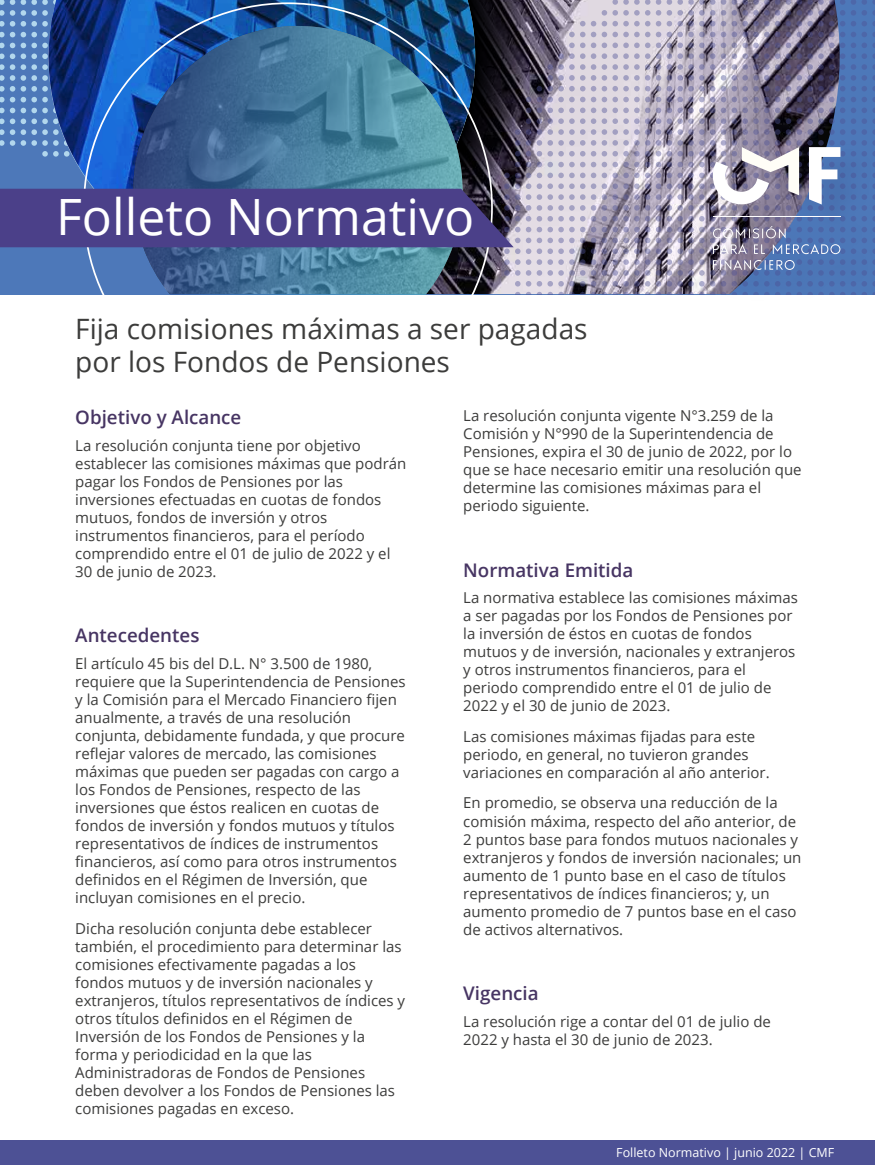
<style>
.page{position:relative;width:875px;height:1165px;background:#fff}
.page>*{position:absolute;margin:0;border:0;box-sizing:border-box;transform-origin:0 0}
.t1{font:50px "Open Sans";color:#fff}
.t2{font:28px/33.6px "Open Sans";color:#3c3c3b}
.t3{font:600 18.75px "Open Sans";color:#473563}
.t4{font:15px/18px "Open Sans";color:#3c3c3b}
.t5{font:12.5px "Open Sans";color:#fff}
</style>
<div class="page">
<svg style="left:0;top:0;width:49px;height:157px;background:#628cc4"></svg>
<svg style="left:504px;top:0;width:371px;height:294px;background:#9c98ad"></svg>
<svg style="left:49px;top:0;width:426px;height:270px;background:#24478c"></svg>
<img style="left:83px;top:2px;width:410px;height:292px">
<svg style="left:133px;top:26px;width:330px;height:268px;background:#3f7299"></svg>
<div style="left:0;top:189px;width:514px;height:58px;background:#4b4089"></div>
<img style="left:707px;top:141px;width:168px;height:154px">
<svg style="left:713px;top:226px;width:73px;height:12px"></svg>
<svg style="left:713px;top:244px;width:34px;height:10px"></svg>
<svg style="left:754px;top:244px;width:11px;height:10px"></svg>
<svg style="left:773px;top:244px;width:67px;height:10px"></svg>
<svg style="left:713px;top:260px;width:82px;height:10px"></svg>
<hr style="left:713px;top:216px;width:127px;height:1px;background:#fff">
<svg style="left:713px;top:147px;width:86px;height:57px"></svg>
<svg style="left:809px;top:147px;width:31px;height:57px"></svg>
<div style="left:0;top:1140px;width:875px;height:24px;background:#4d5195"></div>
<h1 class="t1" style="left:56px;top:182px;width:420px">Folleto Normativo</h1>
<h2 class="t2" style="left:75px;top:311px;width:514px">Fija comisiones máximas a ser pagadas por los Fondos de Pensiones</h2>
<p class="t4" style="left:463px;top:406px;width:340px">La resolución conjunta vigente N°3.259 de la Comisión y N°990 de la Superintendencia de Pensiones, expira el 30 de junio de 2022, por lo que se hace necesario emitir una resolución que determine las comisiones máximas para el periodo siguiente.</p>
<p class="t3" style="left:75px;top:404px;width:168px">Objetivo y Alcance</p>
<p class="t4" style="left:75px;top:435px;width:333px">La resolución conjunta tiene por objetivo establecer las comisiones máximas que podrán pagar los Fondos de Pensiones por las inversiones efectuadas en cuotas de fondos mutuos, fondos de inversión y otros instrumentos financieros, para el período comprendido entre el 01 de julio de 2022 y el 30 de junio de 2023.</p>
<p class="t3" style="left:463px;top:556px;width:172px">Normativa Emitida</p>
<p class="t4" style="left:463px;top:588px;width:336px">La normativa establece las comisiones máximas a ser pagadas por los Fondos de Pensiones por la inversión de éstos en cuotas de fondos mutuos y de inversión, nacionales y extranjeros y otros instrumentos financieros, para el periodo comprendido entre el 01 de julio de 2022 y el 30 de junio de 2023.</p>
<p class="t4" style="left:463px;top:727px;width:308px">Las comisiones máximas fijadas para este periodo, en general, no tuvieron grandes variaciones en comparación al año anterior.</p>
<p class="t4" style="left:463px;top:793px;width:340px">En promedio, se observa una reducción de la comisión máxima, respecto del año anterior, de 2 puntos base para fondos mutuos nacionales y extranjeros y fondos de inversión nacionales; un aumento de 1 punto base en el caso de títulos representativos de índices financieros; y, un aumento promedio de 7 puntos base en el caso de activos alternativos.</p>
<p class="t3" style="left:75px;top:622px;width:126px">Antecedentes</p>
<p class="t4" style="left:75px;top:654px;width:332px">El artículo 45 bis del D.L. N° 3.500 de 1980, requiere que la Superintendencia de Pensiones y la Comisión para el Mercado Financiero fijen anualmente, a través de una resolución conjunta, debidamente fundada, y que procure reflejar valores de mercado, las comisiones máximas que pueden ser pagadas con cargo a los Fondos de Pensiones, respecto de las inversiones que éstos realicen en cuotas de fondos de inversión y fondos mutuos y títulos representativos de índices de instrumentos financieros, así como para otros instrumentos definidos en el Régimen de Inversión, que incluyan comisiones en el precio.</p>
<p class="t4" style="left:75px;top:918px;width:331px">Dicha resolución conjunta debe establecer también, el procedimiento para determinar las comisiones efectivamente pagadas a los fondos mutuos y de inversión nacionales y extranjeros, títulos representativos de índices y otros títulos definidos en el Régimen de Inversión de los Fondos de Pensiones y la forma y periodicidad en la que las Administradoras de Fondos de Pensiones deben devolver a los Fondos de Pensiones las comisiones pagadas en exceso.</p>
<p class="t3" style="left:463px;top:980px;width:77px">Vigencia</p>
<p class="t4" style="left:463px;top:1011px;width:309px">La resolución rige a contar del 01 de julio de<br>2022 y hasta el 30 de junio de 2023.</p>
<p class="t5" style="left:616px;top:1143px;width:220px">Folleto Normativo | junio 2022 | CMF</p>
</div>
